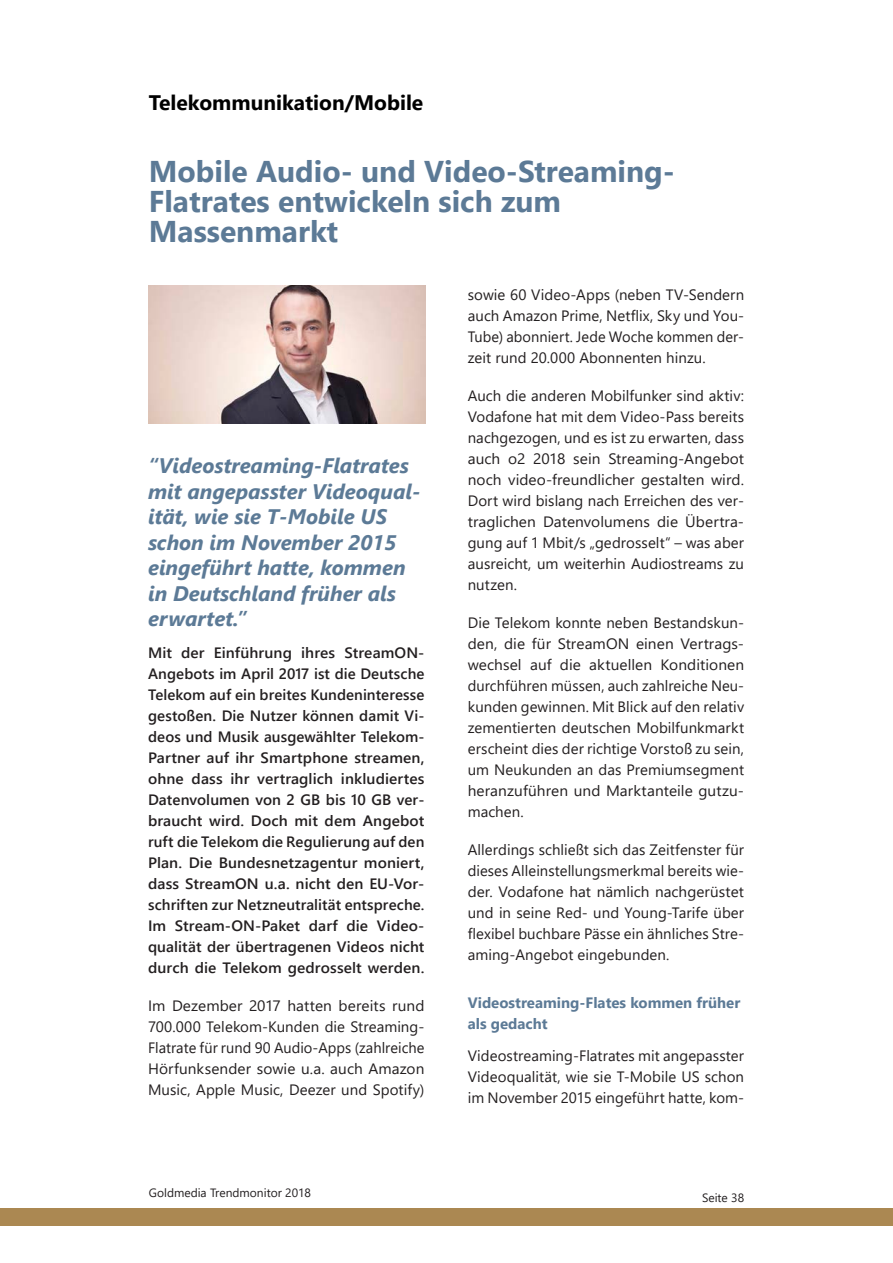
<style>
.page{position:relative;width:893px;height:1263px;background:#fff}
.page>*{position:absolute;margin:0;border:0;box-sizing:border-box;transform-origin:0 0}
.t1{font:700 30px/30px "Segoe UI";color:#5c7a96}
.t2{font:italic 700 21px/25.5px "Segoe UI";color:#5c7a96}
.t3{font:700 21px "Segoe UI";color:#000}
.t4{font:15px/21px "Segoe UI";letter-spacing:.005em;color:#231f20;text-align:justify}
.t5{font:600 15px/21px "Segoe UI";letter-spacing:.005em;color:#231f20;text-align:justify}
.t6{font:700 15px/21px "Segoe UI";color:#5c7a96}
.t7{font:12px "Segoe UI";color:#231f20}
</style>
<div class="page">
<img style="left:149px;top:286px;width:276px;height:137px">
<div style="left:0;top:1209px;width:893px;height:17px;background:#ab8852"></div>
<h2 class="t3" style="left:149px;top:82px;width:276px">Telekommunikation/Mobile</h2>
<h1 class="t1" style="left:149px;top:154px;width:528px">Mobile Audio- und Video-Streaming-<br>Flatrates entwickeln sich zum<br>Massenmarkt</h1>
<h2 class="t2" style="left:148px;top:451px;width:274px">“Videostreaming-Flatrates mit angepasster Videoqual&shy;ität, wie sie T-Mobile US schon im November 2015 eingeführt hatte, kommen in Deutschland früher als erwartet.”</h2>
<p class="t5" style="left:148px;top:640px;width:278px">Mit der Einführung ihres StreamON-Angebots im April 2017 ist die Deutsche Telekom auf ein breites Kundeninteresse gestoßen. Die Nutzer können damit Vi&shy;deos und Musik ausgewählter Telekom-Partner auf ihr Smartphone streamen, ohne dass ihr vertraglich inkludiertes Datenvolumen von 2 GB bis 10 GB ver&shy;braucht wird. Doch mit dem Angebot ruft die Telekom die Regulierung auf den Plan. Die Bundesnetzagentur moniert, dass StreamON u.a. nicht den EU-Vor&shy;schriften zur Netzneutralität entspreche.<br>Im Stream-ON-Paket darf die Video&shy;qualität der übertragenen Videos nicht durch die Telekom gedrosselt werden.</p>
<p class="t4" style="left:148px;top:993px;width:278px">Im Dezember 2017 hatten bereits rund 700.000 Telekom-Kunden die Streaming-Flatrate für rund 90 Audio-Apps (zahlreiche Hörfunksender sowie u.a. auch Amazon Music, Apple Music, Deezer und Spotify)</p>
<p class="t7" style="left:149px;top:1181px;width:164px">Goldmedia Trendmonitor 2018</p>
<p class="t4" style="left:468px;top:282px;width:278px">sowie 60 Video-Apps (neben TV-Sendern auch Amazon Prime, Netflix, Sky und You-Tube) abonniert. Jede Woche kommen der&shy;zeit rund 20.000 Abonnenten hinzu.</p>
<p class="t4" style="left:468px;top:383px;width:278px">Auch die anderen Mobilfunker sind aktiv:<br>Vodafone hat mit dem Video-Pass bereits nachgezogen, und es ist zu erwarten, dass auch o2 2018 sein Streaming-Angebot noch video-freundlicher gestalten wird.<br>Dort wird bislang nach Erreichen des ver&shy;traglichen Datenvolumens die Übertra&shy;gung auf 1 Mbit/s „gedrosselt“ – was aber ausreicht, um weiterhin Audiostreams zu nutzen.</p>
<p class="t4" style="left:468px;top:610px;width:278px">Die Telekom konnte neben Bestandskun&shy;den, die für StreamON einen Vertrags&shy;wechsel auf die aktuellen Konditionen durchführen müssen, auch zahlreiche Neu&shy;kunden gewinnen. Mit Blick auf den relativ zementierten deutschen Mobilfunkmarkt erscheint dies der richtige Vorstoß zu sein, um Neukunden an das Premiumsegment heranzuführen und Marktanteile gutzu&shy;machen.</p>
<p class="t4" style="left:468px;top:837px;width:278px">Allerdings schließt sich das Zeitfenster für dieses Alleinstellungsmerkmal bereits wie&shy;der. Vodafone hat nämlich nachgerüstet und in seine Red- und Young-Tarife über flexibel buchbare Pässe ein ähnliches Stre&shy;aming-Angebot eingebunden.</p>
<p class="t6" style="left:468px;top:991px;width:274px">Videostreaming-Flates kommen früher als gedacht</p>
<p class="t4" style="left:468px;top:1043px;width:278px">Videostreaming-Flatrates mit angepasster Videoqualität, wie sie T-Mobile US schon im November 2015 eingeführt hatte, kom-</p>
<p class="t7" style="left:702px;top:1186px;width:44px">Seite 38</p>
</div>
